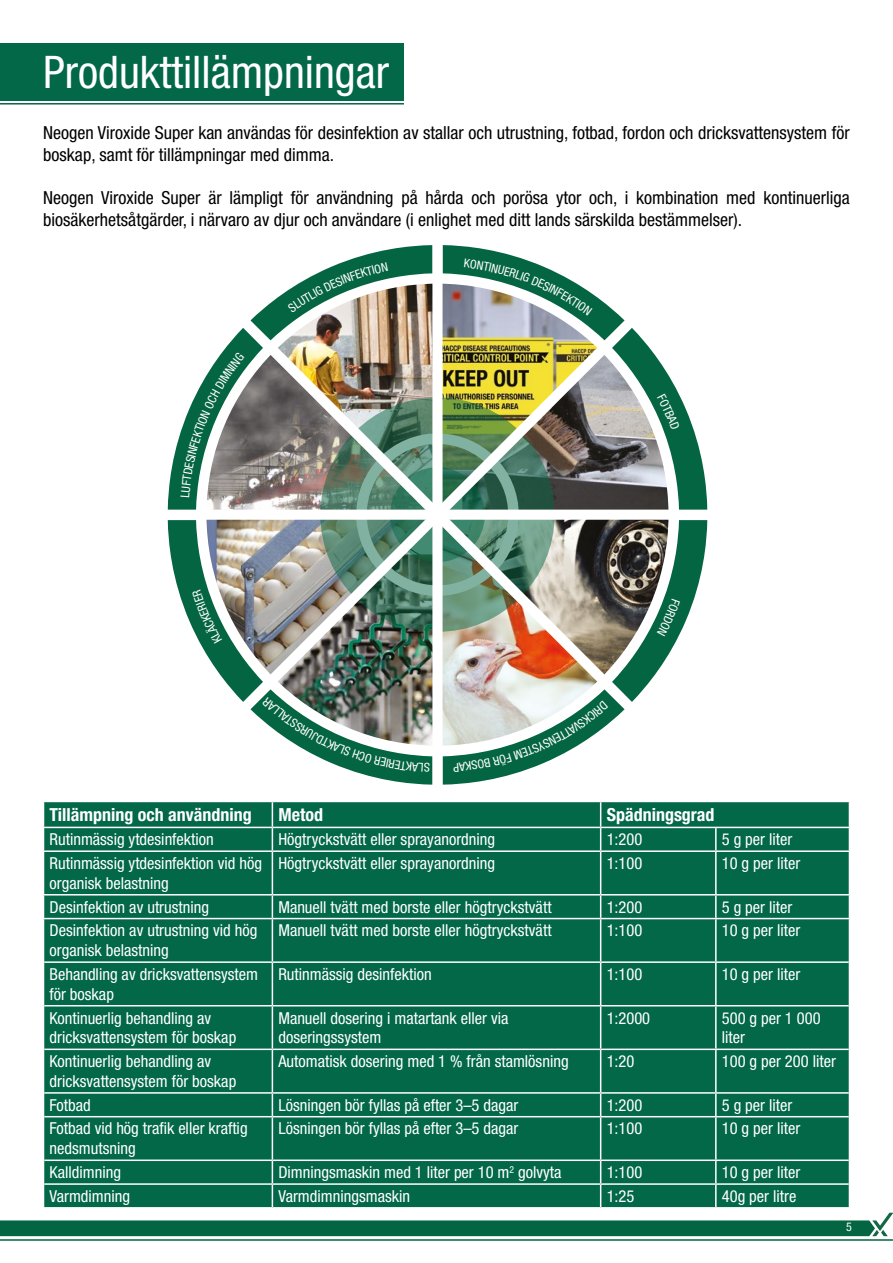
<style>
.page{position:relative;width:893px;height:1263px;background:#fff}
.page>*{position:absolute;margin:0;border:0;box-sizing:border-box;transform-origin:0 0}
.t1{font:condensed 45px "Helvetica Neue LT Std";color:#fff}
.t2{font:condensed 18px/21.6px "Helvetica Neue LT Std";color:#000}
.t3{font:700 condensed 18px "Helvetica Neue";color:#fff}
.t4{font:condensed 16.5px/19.8px "Helvetica Neue LT Std";color:#fff}
.t5{font:condensed 12px "Helvetica Neue LT Std";color:#fff}
</style>
<div class="page">
<svg style="left:230px;top:308px;width:414px;height:414px"></svg>
<div style="left:44px;top:802px;width:805px;height:405px;background:#026848"></div>
<hr style="left:43px;top:827px;width:229px;height:1px;background:#fff">
<hr style="left:272px;top:827px;width:329px;height:1px;background:#fff">
<hr style="left:601px;top:827px;width:115px;height:1px;background:#fff">
<hr style="left:716px;top:827px;width:134px;height:1px;background:#fff">
<hr style="left:715px;top:828px;width:2px;height:22px;background:#fff">
<hr style="left:43px;top:850px;width:229px;height:2px;background:#fff">
<hr style="left:272px;top:850px;width:329px;height:2px;background:#fff">
<hr style="left:601px;top:850px;width:115px;height:2px;background:#fff">
<hr style="left:716px;top:850px;width:134px;height:2px;background:#fff">
<hr style="left:715px;top:852px;width:2px;height:42px;background:#fff">
<hr style="left:715px;top:919px;width:2px;height:42px;background:#fff">
<hr style="left:715px;top:963px;width:2px;height:42px;background:#fff">
<hr style="left:715px;top:1006px;width:2px;height:42px;background:#fff">
<hr style="left:715px;top:1050px;width:2px;height:42px;background:#fff">
<hr style="left:715px;top:1094px;width:2px;height:22px;background:#fff">
<hr style="left:715px;top:1117px;width:2px;height:42px;background:#fff">
<hr style="left:715px;top:1161px;width:2px;height:22px;background:#fff">
<hr style="left:715px;top:1185px;width:2px;height:22px;background:#fff">
<svg style="left:272px;top:802px;width:1px;height:48px"></svg>
<svg style="left:600px;top:802px;width:1px;height:48px"></svg>
<hr style="left:272px;top:852px;width:1px;height:42px;background:#fff">
<hr style="left:600px;top:852px;width:1px;height:42px;background:#fff">
<hr style="left:272px;top:919px;width:1px;height:42px;background:#fff">
<hr style="left:600px;top:919px;width:1px;height:42px;background:#fff">
<hr style="left:272px;top:963px;width:1px;height:42px;background:#fff">
<hr style="left:600px;top:963px;width:1px;height:42px;background:#fff">
<hr style="left:272px;top:1006px;width:1px;height:42px;background:#fff">
<hr style="left:600px;top:1006px;width:1px;height:42px;background:#fff">
<hr style="left:272px;top:1050px;width:1px;height:42px;background:#fff">
<hr style="left:600px;top:1050px;width:1px;height:42px;background:#fff">
<svg style="left:272px;top:1094px;width:1px;height:22px"></svg>
<svg style="left:600px;top:1094px;width:1px;height:22px"></svg>
<hr style="left:272px;top:1117px;width:1px;height:42px;background:#fff">
<hr style="left:600px;top:1117px;width:1px;height:42px;background:#fff">
<svg style="left:272px;top:1161px;width:1px;height:46px"></svg>
<svg style="left:600px;top:1161px;width:1px;height:46px"></svg>
<hr style="left:43px;top:894px;width:229px;height:1px;background:#fff">
<hr style="left:272px;top:894px;width:329px;height:1px;background:#fff">
<hr style="left:601px;top:894px;width:115px;height:1px;background:#fff">
<hr style="left:716px;top:894px;width:134px;height:1px;background:#fff">
<hr style="left:715px;top:895px;width:2px;height:23px;background:#fff">
<hr style="left:43px;top:918px;width:229px;height:1px;background:#fff">
<hr style="left:272px;top:918px;width:329px;height:1px;background:#fff">
<hr style="left:601px;top:918px;width:115px;height:1px;background:#fff">
<hr style="left:716px;top:918px;width:134px;height:1px;background:#fff">
<hr style="left:44px;top:961px;width:228px;height:2px;background:#fff">
<hr style="left:272px;top:961px;width:329px;height:2px;background:#fff">
<hr style="left:601px;top:961px;width:115px;height:2px;background:#fff">
<hr style="left:716px;top:961px;width:133px;height:2px;background:#fff">
<hr style="left:44px;top:1005px;width:228px;height:1px;background:#fff">
<hr style="left:272px;top:1005px;width:329px;height:1px;background:#fff">
<hr style="left:601px;top:1005px;width:115px;height:1px;background:#fff">
<hr style="left:716px;top:1005px;width:133px;height:1px;background:#fff">
<hr style="left:44px;top:1048px;width:228px;height:2px;background:#fff">
<hr style="left:272px;top:1048px;width:329px;height:2px;background:#fff">
<hr style="left:601px;top:1048px;width:115px;height:2px;background:#fff">
<hr style="left:716px;top:1048px;width:133px;height:2px;background:#fff">
<hr style="left:44px;top:1092px;width:228px;height:2px;background:#fff">
<hr style="left:272px;top:1092px;width:329px;height:2px;background:#fff">
<hr style="left:601px;top:1092px;width:115px;height:2px;background:#fff">
<hr style="left:716px;top:1092px;width:133px;height:2px;background:#fff">
<hr style="left:44px;top:1116px;width:228px;height:1px;background:#fff">
<hr style="left:272px;top:1116px;width:329px;height:1px;background:#fff">
<hr style="left:601px;top:1116px;width:115px;height:1px;background:#fff">
<hr style="left:716px;top:1116px;width:133px;height:1px;background:#fff">
<hr style="left:44px;top:1159px;width:228px;height:2px;background:#fff">
<hr style="left:272px;top:1159px;width:329px;height:2px;background:#fff">
<hr style="left:601px;top:1159px;width:115px;height:2px;background:#fff">
<hr style="left:716px;top:1159px;width:133px;height:2px;background:#fff">
<hr style="left:44px;top:1183px;width:228px;height:2px;background:#fff">
<hr style="left:272px;top:1183px;width:329px;height:2px;background:#fff">
<hr style="left:601px;top:1183px;width:115px;height:2px;background:#fff">
<hr style="left:716px;top:1183px;width:133px;height:2px;background:#fff">
<svg style="left:272px;top:895px;width:1px;height:23px"></svg>
<svg style="left:600px;top:895px;width:1px;height:23px"></svg>
<div style="left:0;top:43px;width:404px;height:57px;background:#026848"></div>
<hr style="left:0;top:103px;width:404px;height:2px;background:#026848">
<svg style="left:0;top:1213px;width:893px;height:23px"></svg>
<hr style="left:0;top:1239px;width:893px;height:2px;background:#046543">
<img style="left:443px;top:245px;width:264px;height:265px">
<img style="left:443px;top:520px;width:264px;height:265px">
<img style="left:168px;top:520px;width:264px;height:265px">
<img style="left:168px;top:245px;width:264px;height:265px">
<h1 class="t1" style="left:43px;top:46px;width:347px">Produkttillämpningar</h1>
<p class="t2" style="left:43px;top:122px;width:808px">Neogen Viroxide Super kan användas för desinfektion av stallar och utrustning, fotbad, fordon och dricksvattensystem för boskap, samt för tillämpningar med dimma.</p>
<p class="t2" style="left:43px;top:187px;width:808px">Neogen Viroxide Super är lämpligt för användning på hårda och porösa ytor och, i kombination med kontinuerliga biosäkerhetsåtgärder, i närvaro av djur och användare (i enlighet med ditt lands särskilda bestämmelser).</p>
<p class="t3" style="left:50px;top:804px;width:204px">Tillämpning och användning</p>
<p class="t3" style="left:278px;top:804px;width:46px">Metod</p>
<p class="t3" style="left:607px;top:804px;width:109px">Spädningsgrad</p>
<p class="t4" style="left:50px;top:829px;width:166px">Rutinmässig ytdesinfektion</p>
<p class="t4" style="left:278px;top:829px;width:218px">Högtryckstvätt eller sprayanordning</p>
<p class="t4" style="left:607px;top:829px;width:37px">1:200</p>
<p class="t4" style="left:722px;top:829px;width:72px">5 g per liter</p>
<p class="t4" style="left:50px;top:853px;width:214px">Rutinmässig ytdesinfektion vid hög organisk belastning</p>
<p class="t4" style="left:278px;top:853px;width:218px">Högtryckstvätt eller sprayanordning</p>
<p class="t4" style="left:607px;top:853px;width:37px">1:100</p>
<p class="t4" style="left:722px;top:853px;width:80px">10 g per liter</p>
<p class="t4" style="left:50px;top:897px;width:161px">Desinfektion av utrustning</p>
<p class="t4" style="left:278px;top:897px;width:275px">Manuell tvätt med borste eller högtryckstvätt</p>
<p class="t4" style="left:607px;top:897px;width:37px">1:200</p>
<p class="t4" style="left:722px;top:897px;width:72px">5 g per liter</p>
<p class="t4" style="left:50px;top:920px;width:209px">Desinfektion av utrustning vid hög organisk belastning</p>
<p class="t4" style="left:278px;top:920px;width:275px">Manuell tvätt med borste eller högtryckstvätt</p>
<p class="t4" style="left:607px;top:920px;width:37px">1:100</p>
<p class="t4" style="left:722px;top:920px;width:80px">10 g per liter</p>
<p class="t4" style="left:50px;top:964px;width:210px">Behandling av dricksvattensystem för boskap</p>
<p class="t4" style="left:278px;top:964px;width:155px">Rutinmässig desinfektion</p>
<p class="t4" style="left:607px;top:964px;width:37px">1:100</p>
<p class="t4" style="left:722px;top:964px;width:80px">10 g per liter</p>
<p class="t4" style="left:50px;top:1008px;width:188px">Kontinuerlig behandling av dricksvattensystem för boskap</p>
<p class="t4" style="left:278px;top:1008px;width:232px">Manuell dosering i matartank eller via doseringssystem</p>
<p class="t4" style="left:607px;top:1008px;width:45px">1:2000</p>
<p class="t4" style="left:722px;top:1008px;width:100px">500 g per 1 000 liter</p>
<p class="t4" style="left:50px;top:1051px;width:188px">Kontinuerlig behandling av dricksvattensystem för boskap</p>
<p class="t4" style="left:278px;top:1051px;width:292px">Automatisk dosering med 1 % från stamlösning</p>
<p class="t4" style="left:607px;top:1051px;width:29px">1:20</p>
<p class="t4" style="left:722px;top:1051px;width:116px">100 g per 200 liter</p>
<p class="t4" style="left:50px;top:1095px;width:43px">Fotbad</p>
<p class="t4" style="left:278px;top:1095px;width:242px">Lösningen bör fyllas på efter 3–5 dagar</p>
<p class="t4" style="left:607px;top:1095px;width:37px">1:200</p>
<p class="t4" style="left:722px;top:1095px;width:72px">5 g per liter</p>
<p class="t4" style="left:50px;top:1118px;width:200px">Fotbad vid hög trafik eller kraftig nedsmutsning</p>
<p class="t4" style="left:278px;top:1118px;width:242px">Lösningen bör fyllas på efter 3–5 dagar</p>
<p class="t4" style="left:607px;top:1118px;width:37px">1:100</p>
<p class="t4" style="left:722px;top:1118px;width:80px">10 g per liter</p>
<p class="t4" style="left:50px;top:1162px;width:73px">Kalldimning</p>
<p class="t4" style="left:278px;top:1162px;width:285px">Dimningsmaskin med 1 liter per 10 m<sup>2</sup> golvyta</p>
<p class="t4" style="left:607px;top:1162px;width:37px">1:100</p>
<p class="t4" style="left:722px;top:1162px;width:80px">10 g per liter</p>
<p class="t4" style="left:50px;top:1186px;width:82px">Varmdimning</p>
<p class="t4" style="left:278px;top:1186px;width:133px">Varmdimningsmaskin</p>
<p class="t4" style="left:607px;top:1186px;width:29px">1:25</p>
<p class="t4" style="left:722px;top:1186px;width:76px">40g per litre</p>
<p class="t5" style="left:846px;top:1220px;width:21px">5 5</p>
</div>
